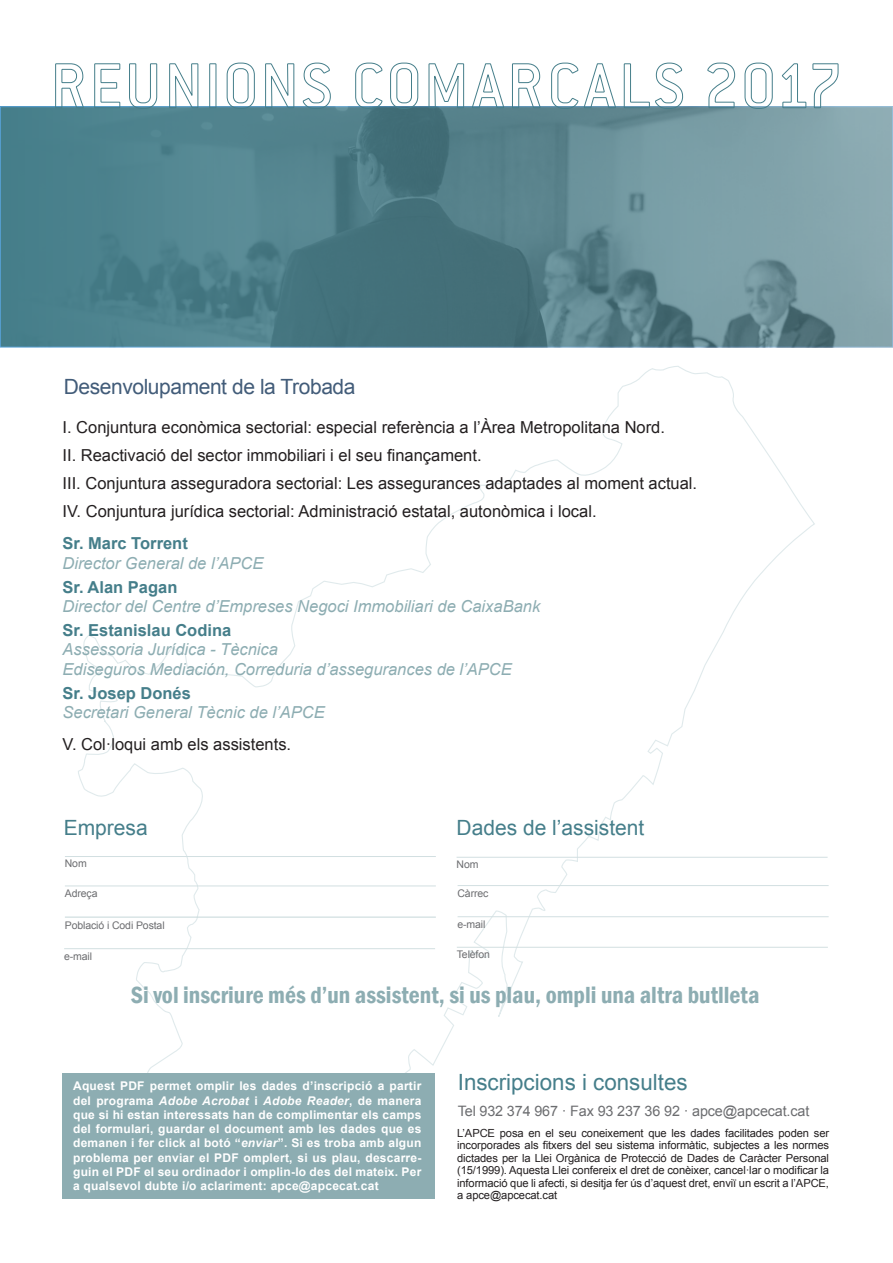
<style>
.page{position:relative;width:893px;height:1263px;background:#fff}
.page>*{position:absolute;margin:0;border:0;box-sizing:border-box;transform-origin:0 0}
.t1{font:600 condensed 24px "Franklin Gothic";color:#8dadb2}
.t2{font:22.35px "Arial";color:#457e8a}
.t3{font:21px "Arial";letter-spacing:-.02em;color:#425c79}
.t4{font:21px "Arial";color:#457e8a}
.t5{font:16.5px/28px "Arial";color:#231f20}
.t6{font:italic 16.5px/19.5px "Arial";color:#8dadb2}
.t7{font:700 16.5px "Arial";color:#457e8a}
.t8{font:14.4px "Arial";letter-spacing:-.01em;color:#6c6d70}
.t9{font:700 12px/14.4px "Arial";letter-spacing:.02em;color:#fff;text-align:justify}
.t10{font:11.25px/12.5px "Arial";letter-spacing:-.01em;color:#231f20;text-align:justify}
.t11{font:10.5px "Arial";letter-spacing:-.01em;color:#6c6d70}
.s1{font-style:italic}
</style>
<div class="page">
<svg style="left:77px;top:366px;width:738px;height:708px"></svg>
<img style="left:0;top:106px;width:893px;height:241px">
<svg style="left:55px;top:63px;width:29px;height:45px"></svg>
<svg style="left:94px;top:63px;width:27px;height:45px"></svg>
<svg style="left:129px;top:63px;width:28px;height:46px"></svg>
<svg style="left:169px;top:63px;width:30px;height:45px"></svg>
<div style="left:209px;top:63px;width:7px;height:45px;border:1px solid #457e8a"></div>
<svg style="left:226px;top:62px;width:29px;height:47px"></svg>
<svg style="left:265px;top:63px;width:30px;height:45px"></svg>
<svg style="left:302px;top:62px;width:29px;height:47px"></svg>
<svg style="left:355px;top:62px;width:28px;height:47px"></svg>
<svg style="left:390px;top:62px;width:28px;height:47px"></svg>
<svg style="left:428px;top:63px;width:36px;height:45px"></svg>
<svg style="left:472px;top:63px;width:33px;height:45px"></svg>
<svg style="left:512px;top:63px;width:29px;height:45px"></svg>
<svg style="left:551px;top:62px;width:65px;height:47px"></svg>
<svg style="left:623px;top:62px;width:60px;height:47px"></svg>
<svg style="left:707px;top:62px;width:28px;height:46px"></svg>
<svg style="left:744px;top:62px;width:29px;height:47px"></svg>
<svg style="left:781px;top:63px;width:58px;height:45px"></svg>
<div style="left:63px;top:1074px;width:372px;height:125px;background:#8dadb2"></div>
<hr style="left:65px;top:856px;width:371px;height:1px;background:#d2dfe1">
<hr style="left:65px;top:885px;width:371px;height:1px;background:#d2dfe1">
<hr style="left:65px;top:917px;width:371px;height:1px;background:#c6d7d9">
<hr style="left:64px;top:948px;width:371px;height:1px;background:#d2dfe1">
<hr style="left:457px;top:857px;width:371px;height:1px;background:#d2dfe1">
<hr style="left:458px;top:885px;width:371px;height:1px;background:#d2dfe1">
<hr style="left:458px;top:916px;width:371px;height:1px;background:#d2dfe1">
<hr style="left:457px;top:947px;width:371px;height:1px;background:#d2dfe1">
<h3 class="t3" style="left:64px;top:373px;width:293px">Desenvolupament de la Trobada</h3>
<p class="t5" style="left:63px;top:413px;width:636px">I. Conjuntura econòmica sectorial: especial referència a l’Àrea Metropolitana Nord.<br>II. Reactivació del sector immobiliari i el seu finançament.<br>III. Conjuntura asseguradora sectorial: Les assegurances adaptades al moment actual.<br>IV. Conjuntura jurídica sectorial: Administració estatal, autonòmica i local.</p>
<h3 class="t7" style="left:63px;top:532px;width:127px">Sr. Marc Torrent</h3>
<h3 class="t6" style="left:63px;top:553px;width:202px">Director General de l’APCE</h3>
<h3 class="t7" style="left:63px;top:576px;width:116px">Sr. Alan Pagan</h3>
<h3 class="t6" style="left:63px;top:597px;width:479px">Director del Centre d’Empreses Negoci Immobiliari de CaixaBank</h3>
<h3 class="t7" style="left:63px;top:619px;width:170px">Sr. Estanislau Codina</h3>
<h3 class="t6" style="left:63px;top:640px;width:451px">Assessoria Jurídica - Tècnica<br>Ediseguros Mediación, Correduria d’assegurances de l’APCE</h3>
<h3 class="t7" style="left:63px;top:682px;width:130px">Sr. Josep Donés</h3>
<h3 class="t6" style="left:63px;top:703px;width:264px">Secretari General Tècnic de l’APCE</h3>
<h3 class="t5" style="left:63px;top:731px;width:230px">V. Col·loqui amb els assistents.</h3>
<h3 class="t4" style="left:457px;top:814px;width:189px">Dades de l’assistent</h3>
<p class="t11" style="left:457px;top:858px;width:23px">Nom</p>
<p class="t11" style="left:457px;top:886px;width:32px">Càrrec</p>
<p class="t11" style="left:457px;top:917px;width:30px">e-mail</p>
<p class="t11" style="left:457px;top:948px;width:35px">Telèfon</p>
<h1 class="t1" style="left:131px;top:979px;width:630px">Si vol inscriure més d’un assistent, si us plau, ompli una altra butlleta</h1>
<h3 class="t4" style="left:64px;top:814px;width:86px">Empresa</h3>
<p class="t11" style="left:65px;top:857px;width:23px">Nom</p>
<p class="t11" style="left:65px;top:886px;width:34px">Adreça</p>
<p class="t11" style="left:65px;top:918px;width:101px">Població i Codi Postal</p>
<p class="t11" style="left:64px;top:949px;width:30px">e-mail</p>
<p class="t9" style="left:73px;top:1079px;width:350px">Aquest PDF permet omplir les dades d’inscripció a partir del programa <span class="s1">Adobe Acrobat</span> i <span class="s1">Adobe Reader</span>, de manera que si hi estan interessats han de complimentar els camps del formulari, guardar el document amb les dades que es demanen i fer click al botó “<span class="s1">enviar</span>”. Si es troba amb algun problema per enviar el PDF omplert, si us plau, descarre&shy;guin el PDF el seu ordinador i omplin-lo des del mateix. Per a qualsevol dubte i/o aclariment: apce@apcecat.cat</p>
<h2 class="t2" style="left:458px;top:1067px;width:231px">Inscripcions i consultes</h2>
<p class="t8" style="left:458px;top:1101px;width:353px">Tel 932 374 967 · Fax 93 237 36 92 · apce@apcecat.cat</p>
<p class="t10" style="left:457px;top:1127px;width:374px">L’APCE posa en el seu coneixement que les dades facilitades poden ser incorporades als fitxers del seu sistema informàtic, subjectes a les normes dictades per la Llei Orgànica de Protecció de Dades de Caràcter Personal (15/1999). Aquesta Llei confereix el dret de conèixer, cancel·lar o modificar la informació que li afecti, si desitja fer ús d’aquest dret, enviï un escrit a l’APCE, a apce@apcecat.cat</p>
</div>
